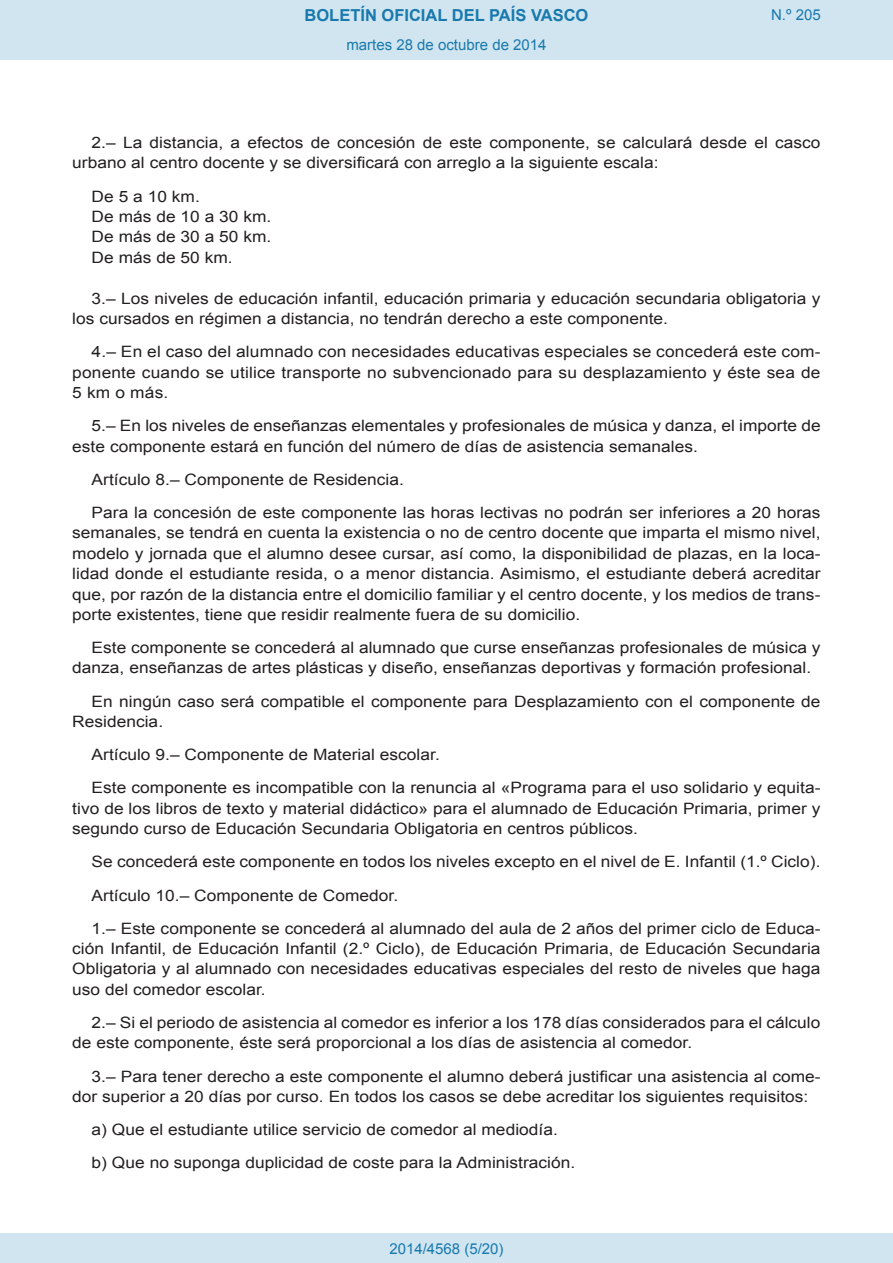
<style>
.page{position:relative;width:893px;height:1263px;background:#fff}
.page>*{position:absolute;margin:0;border:0;box-sizing:border-box;transform-origin:0 0}
.t1{font:700 16.5px "Arial";color:#1879ad}
.BOPVDetalle{font:15.6px/20.4px "Arial";color:#231f20;scale:1.11 1}
.BOPVLista{font:15.6px "Arial";color:#231f20;scale:1.11 1}
.Paginacion_Centro{font:15px "Arial";color:#1879ad}
</style>
<div class="page">
<div style="left:0;top:0;width:893px;height:60px;background:#d0e5f0"></div>
<div style="left:0;top:1233px;width:893px;height:30px;background:#d0e5f0"></div>
<p class="t1" style="left:305px;top:4px;width:285px">BOLETÍN OFICIAL DEL PAÍS VASCO</p>
<p class="Paginacion_Centro" style="left:346px;top:35px;width:202px">martes 28 de octubre de 2014</p>
<p class="Paginacion_Centro" style="left:771px;top:5px;width:51px">N.º 205</p>
<p class="BOPVDetalle" style="left:72px;top:133px;width:676px;text-indent:19px">2.– La distancia, a efectos de concesión de este componente, se calculará desde el casco urbano al centro docente y se diversificará con arreglo a la siguiente escala:</p>
<p class="BOPVLista" style="left:92px;top:186px;width:99px">De 5 a 10 km.</p>
<p class="BOPVLista" style="left:92px;top:206px;width:163px">De más de 10 a 30 km.</p>
<p class="BOPVLista" style="left:92px;top:227px;width:163px">De más de 30 a 50 km.</p>
<p class="BOPVLista" style="left:92px;top:247px;width:129px">De más de 50 km.</p>
<p class="BOPVDetalle" style="left:72px;top:288px;width:675px;text-indent:19px">3.– Los niveles de educación infantil, educación primaria y educación secundaria obligatoria y los cursados en régimen a distancia, no tendrán derecho a este componente.</p>
<p class="BOPVDetalle" style="left:72px;top:342px;width:676px;text-align:justify;text-indent:19px">4.– En el caso del alumnado con necesidades educativas especiales se concederá este com&shy;ponente cuando se utilice transporte no subvencionado para su desplazamiento y éste sea de 5 km o más.</p>
<p class="BOPVDetalle" style="left:72px;top:416px;width:676px;text-indent:19px">5.– En los niveles de enseñanzas elementales y profesionales de música y danza, el importe de este componente estará en función del número de días de asistencia semanales.</p>
<p class="BOPVDetalle" style="left:92px;top:469px;width:283px">Artículo 8.– Componente de Residencia.</p>
<p class="BOPVDetalle" style="left:72px;top:502px;width:676px;text-align:justify;text-indent:19px">Para la concesión de este componente las horas lectivas no podrán ser inferiores a 20 horas semanales, se tendrá en cuenta la existencia o no de centro docente que imparta el mismo nivel, modelo y jornada que el alumno desee cursar, así como, la disponibilidad de plazas, en la loca&shy;lidad donde el estudiante resida, o a menor distancia. Asimismo, el estudiante deberá acreditar que, por razón de la distancia entre el domicilio familiar y el centro docente, y los medios de trans&shy;porte existentes, tiene que residir realmente fuera de su domicilio.</p>
<p class="BOPVDetalle" style="left:72px;top:637px;width:675px;text-indent:19px">Este componente se concederá al alumnado que curse enseñanzas profesionales de música y danza, enseñanzas de artes plásticas y diseño, enseñanzas deportivas y formación profesional.</p>
<p class="BOPVDetalle" style="left:72px;top:691px;width:676px;text-indent:19px">En ningún caso será compatible el componente para Desplazamiento con el componente de<br>Residencia.</p>
<p class="BOPVDetalle" style="left:92px;top:745px;width:315px">Artículo 9.– Componente de Material escolar.</p>
<p class="BOPVDetalle" style="left:72px;top:778px;width:676px;text-align:justify;text-indent:19px">Este componente es incompatible con la renuncia al «Programa para el uso solidario y equita&shy;tivo de los libros de texto y material didáctico» para el alumnado de Educación Primaria, primer y segundo curso de Educación Secundaria Obligatoria en centros públicos.</p>
<p class="BOPVDetalle" style="left:92px;top:852px;width:658px">Se concederá este componente en todos los niveles excepto en el nivel de E. Infantil (1.º Ciclo).</p>
<p class="BOPVDetalle" style="left:92px;top:885px;width:278px">Artículo 10.– Componente de Comedor.</p>
<p class="BOPVDetalle" style="left:72px;top:918px;width:676px;text-align:justify;text-indent:19px">1.– Este componente se concederá al alumnado del aula de 2 años del primer ciclo de Educa&shy;ción Infantil, de Educación Infantil (2.º Ciclo), de Educación Primaria, de Educación Secundaria Obligatoria y al alumnado con necesidades educativas especiales del resto de niveles que haga uso del comedor escolar.</p>
<p class="BOPVDetalle" style="left:72px;top:1012px;width:675px;text-indent:19px">2.– Si el periodo de asistencia al comedor es inferior a los 178 días considerados para el cálculo de este componente, éste será proporcional a los días de asistencia al comedor.</p>
<p class="BOPVDetalle" style="left:72px;top:1066px;width:676px;text-indent:19px">3.– Para tener derecho a este componente el alumno deberá justificar una asistencia al come&shy;dor superior a 20 días por curso. En todos los casos se debe acreditar los siguientes requisitos:</p>
<p class="BOPVDetalle" style="left:92px;top:1120px;width:421px">a) Que el estudiante utilice servicio de comedor al mediodía.</p>
<p class="BOPVDetalle" style="left:92px;top:1153px;width:437px">b) Que no suponga duplicidad de coste para la Administración.</p>
<p class="Paginacion_Centro" style="left:389px;top:1238px;width:116px">2014/4568 (5/20)</p>
</div>
